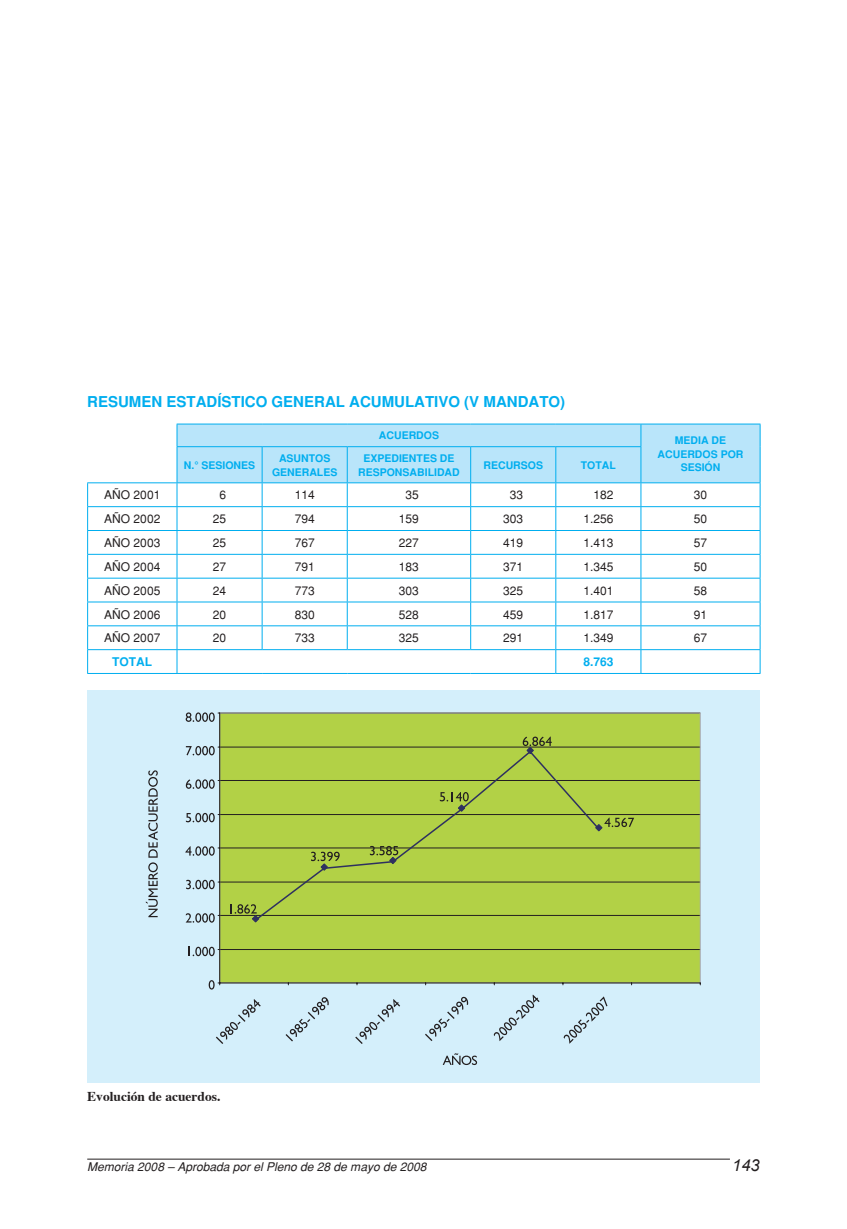
<style>
.page{position:relative;width:847px;height:1229px;background:#fff}
.page>*{position:absolute;margin:0;border:0;box-sizing:border-box;transform-origin:0 0}
.t1{font:italic 16.5px "Arial";color:#231f20}
.t2{font:700 15px "Helvetica";color:#00aeef}
.t3{font:700 13.5px "Times";color:#231f20}
.t4{font:12px "Helvetica";color:#231f20}
.t5{font:italic 12px "Helvetica";color:#231f20}
.t6{font:700 12px "Helvetica";color:#00aeef}
.t7{font:700 10.5px/13.5px "Helvetica";color:#00aeef;text-align:center}
</style>
<div class="page">
<hr style="left:87px;top:1159px;width:642px;height:1px;background:#231f20">
<hr style="left:87px;top:506px;width:90px;height:1px;background:#00aeef">
<hr style="left:87px;top:530px;width:90px;height:1px;background:#00aeef">
<hr style="left:87px;top:554px;width:90px;height:1px;background:#00aeef">
<hr style="left:87px;top:578px;width:90px;height:1px;background:#00aeef">
<hr style="left:87px;top:602px;width:90px;height:1px;background:#00aeef">
<hr style="left:87px;top:625px;width:90px;height:1px;background:#00aeef">
<hr style="left:87px;top:649px;width:90px;height:1px;background:#00aeef">
<svg style="left:87px;top:483px;width:1px;height:190px"></svg>
<hr style="left:87px;top:673px;width:90px;height:1px;background:#00aeef">
<hr style="left:555px;top:673px;width:85px;height:1px;background:#00aeef">
<hr style="left:640px;top:673px;width:120px;height:1px;background:#00aeef">
<hr style="left:87px;top:482px;width:90px;height:1px;background:#00aeef">
<svg style="left:176px;top:424px;width:584px;height:249px"></svg>
<hr style="left:177px;top:673px;width:85px;height:1px;background:#00aeef">
<hr style="left:262px;top:673px;width:85px;height:1px;background:#00aeef">
<hr style="left:347px;top:673px;width:123px;height:1px;background:#00aeef">
<hr style="left:470px;top:673px;width:85px;height:1px;background:#00aeef">
<div style="left:87px;top:690px;width:672px;height:393px;background:#d4effb"></div>
<div style="left:219px;top:713px;width:481px;height:270px;background:#b2d146"></div>
<hr style="left:219px;top:949px;width:481px;height:1px;background:#231f20">
<hr style="left:219px;top:915px;width:481px;height:1px;background:#231f20">
<hr style="left:219px;top:882px;width:481px;height:1px;background:#231f20">
<hr style="left:219px;top:847px;width:481px;height:1px;background:#231f20">
<hr style="left:219px;top:814px;width:481px;height:1px;background:#231f20">
<hr style="left:219px;top:780px;width:481px;height:1px;background:#231f20">
<hr style="left:219px;top:747px;width:481px;height:1px;background:#231f20">
<hr style="left:219px;top:712px;width:481px;height:1px;background:#231f20">
<svg style="left:216px;top:999px;width:44px;height:45px"></svg>
<svg style="left:285px;top:997px;width:44px;height:44px"></svg>
<svg style="left:355px;top:999px;width:45px;height:45px"></svg>
<svg style="left:425px;top:996px;width:43px;height:45px"></svg>
<svg style="left:563px;top:996px;width:44px;height:48px"></svg>
<svg style="left:442px;top:1053px;width:35px;height:12px"></svg>
<svg style="left:146px;top:770px;width:12px;height:147px"></svg>
<svg style="left:493px;top:994px;width:46px;height:47px"></svg>
<hr style="left:219px;top:713px;width:1px;height:270px;background:#231f20">
<svg style="left:188px;top:947px;width:31px;height:9px"></svg>
<svg style="left:185px;top:913px;width:34px;height:10px"></svg>
<svg style="left:186px;top:880px;width:33px;height:9px"></svg>
<svg style="left:185px;top:846px;width:34px;height:10px"></svg>
<svg style="left:186px;top:813px;width:33px;height:9px"></svg>
<svg style="left:186px;top:779px;width:33px;height:10px"></svg>
<svg style="left:186px;top:746px;width:33px;height:9px"></svg>
<svg style="left:185px;top:712px;width:34px;height:10px"></svg>
<hr style="left:219px;top:982px;width:481px;height:1px;background:#231f20">
<svg style="left:208px;top:980px;width:12px;height:9px"></svg>
<svg style="left:253px;top:755px;width:347px;height:163px"></svg>
<svg style="left:230px;top:904px;width:30px;height:19px"></svg>
<svg style="left:311px;top:852px;width:28px;height:19px"></svg>
<svg style="left:370px;top:846px;width:28px;height:19px"></svg>
<svg style="left:439px;top:792px;width:29px;height:20px"></svg>
<svg style="left:522px;top:736px;width:29px;height:19px"></svg>
<svg style="left:594px;top:818px;width:40px;height:14px"></svg>
<p class="t2" style="left:87px;top:393px;width:479px">RESUMEN ESTADíSTICO G ENERAL ACUMULATIVO (V MANDATO)</p>
<p class="t7" style="left:379px;top:429px;width:61px">ACUERDOS</p>
<p class="t7" style="left:657px;top:433px;width:87px">MEDIA DE<br>ACUERDOS POR</p>
<p class="t7" style="left:272px;top:452px;width:67px">ASUNTOS<br>GENERALES</p>
<p class="t7" style="left:358px;top:452px;width:103px">EXPEDIENTES DE<br>RESPONSABILIDAD</p>
<p class="t7" style="left:483px;top:458px;width:61px">RECURSOS</p>
<p class="t7" style="left:580px;top:458px;width:36px">TOTAL</p>
<p class="t7" style="left:184px;top:458px;width:73px">N.° SESIONES</p>
<p class="t7" style="left:680px;top:460px;width:41px">SESIóN</p>
<p class="t4" style="left:104px;top:488px;width:58px">AÑO 2001</p>
<p class="t4" style="left:219px;top:488px;width:8px">6</p>
<p class="t4" style="left:294px;top:488px;width:22px">114</p>
<p class="t4" style="left:405px;top:488px;width:15px">35</p>
<p class="t4" style="left:509px;top:488px;width:15px">33</p>
<p class="t4" style="left:593px;top:488px;width:22px">182</p>
<p class="t4" style="left:693px;top:488px;width:15px">30</p>
<p class="t4" style="left:104px;top:512px;width:58px">AÑO 2002</p>
<p class="t4" style="left:213px;top:512px;width:15px">25</p>
<p class="t4" style="left:294px;top:512px;width:22px">794</p>
<p class="t4" style="left:399px;top:512px;width:22px">159</p>
<p class="t4" style="left:503px;top:512px;width:22px">303</p>
<p class="t4" style="left:583px;top:512px;width:32px">1.256</p>
<p class="t4" style="left:693px;top:512px;width:15px">50</p>
<p class="t4" style="left:104px;top:536px;width:58px">AÑO 2003</p>
<p class="t4" style="left:213px;top:536px;width:15px">25</p>
<p class="t4" style="left:294px;top:536px;width:22px">767</p>
<p class="t4" style="left:399px;top:536px;width:22px">227</p>
<p class="t4" style="left:503px;top:536px;width:22px">419</p>
<p class="t4" style="left:583px;top:536px;width:32px">1.413</p>
<p class="t4" style="left:693px;top:536px;width:15px">57</p>
<p class="t4" style="left:104px;top:560px;width:58px">AÑO 2004</p>
<p class="t4" style="left:213px;top:560px;width:15px">27</p>
<p class="t4" style="left:294px;top:560px;width:22px">791</p>
<p class="t4" style="left:399px;top:560px;width:22px">183</p>
<p class="t4" style="left:503px;top:560px;width:22px">371</p>
<p class="t4" style="left:583px;top:560px;width:32px">1.345</p>
<p class="t4" style="left:693px;top:560px;width:15px">50</p>
<p class="t4" style="left:104px;top:583px;width:58px">AÑO 2005</p>
<p class="t4" style="left:213px;top:583px;width:15px">24</p>
<p class="t4" style="left:294px;top:583px;width:22px">773</p>
<p class="t4" style="left:399px;top:583px;width:22px">303</p>
<p class="t4" style="left:503px;top:583px;width:22px">325</p>
<p class="t4" style="left:583px;top:583px;width:32px">1.401</p>
<p class="t4" style="left:693px;top:583px;width:15px">58</p>
<p class="t4" style="left:104px;top:607px;width:58px">AÑO 2006</p>
<p class="t4" style="left:213px;top:607px;width:15px">20</p>
<p class="t4" style="left:294px;top:607px;width:22px">830</p>
<p class="t4" style="left:399px;top:607px;width:22px">528</p>
<p class="t4" style="left:503px;top:607px;width:22px">459</p>
<p class="t4" style="left:583px;top:607px;width:32px">1.817</p>
<p class="t4" style="left:693px;top:607px;width:15px">91</p>
<p class="t4" style="left:104px;top:631px;width:58px">AÑO 2007</p>
<p class="t4" style="left:213px;top:631px;width:15px">20</p>
<p class="t4" style="left:294px;top:631px;width:22px">733</p>
<p class="t4" style="left:399px;top:631px;width:22px">325</p>
<p class="t4" style="left:503px;top:631px;width:22px">291</p>
<p class="t4" style="left:583px;top:631px;width:32px">1.349</p>
<p class="t4" style="left:693px;top:631px;width:15px">67</p>
<p class="t6" style="left:112px;top:655px;width:41px">TOTAL</p>
<p class="t6" style="left:583px;top:655px;width:32px">8.763</p>
<p class="t3" style="left:87px;top:1084px;width:135px">Evolución de acuerdos.</p>
<p class="t5" style="left:87px;top:1159px;width:340px">Memoria 2008 – Aprobada por el Pleno de 28 de mayo de 2008</p>
<h1 class="t1" style="left:731px;top:1156px;width:29px">143</h1>
</div>
